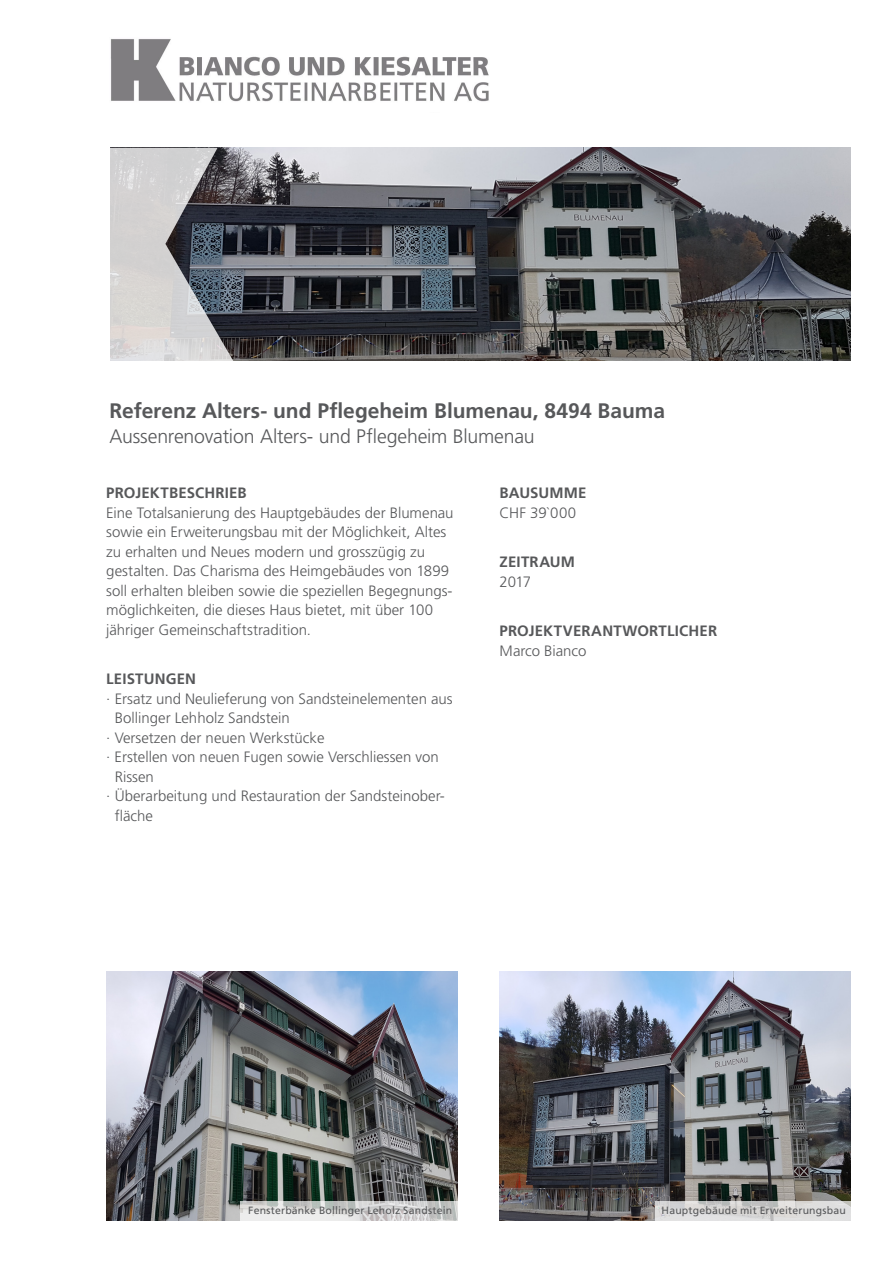
<style>
.page{position:relative;width:893px;height:1263px;background:#fff}
.page>*{position:absolute;margin:0;border:0;box-sizing:border-box;transform-origin:0 0}
.t1{font:700 21px "Frutiger LT Std";letter-spacing:-.005em;color:#57585a}
.t2{font:300 19.5px "Frutiger LT Std";letter-spacing:-.01em;color:#57585a}
.t3{font:300 15px/19.5px "Frutiger LT Std";color:#57585a}
.t4{font:700 15px "Frutiger LT Std";letter-spacing:.01em;color:#57585a}
.t5{font:10.5px "Frutiger LT Std";letter-spacing:.02em;color:#57585a}
</style>
<div class="page">
<img style="left:234px;top:148px;width:616px;height:212px">
<img style="left:106px;top:972px;width:351px;height:248px">
<img style="left:500px;top:972px;width:350px;height:248px">
<svg style="left:240px;top:1201px;width:217px;height:19px;background:#d4d4d3"></svg>
<svg style="left:655px;top:1201px;width:195px;height:19px;background:#d8d7d6"></svg>
<img style="left:110px;top:39px;width:379px;height:63px">
<svg style="left:110px;top:148px;width:124px;height:213px;background:#a8a9ac"></svg>
<p class="t1" style="left:109px;top:398px;width:557px">Referenz Alters- und Pflegeheim Blumenau, 8494 Bauma</p>
<p class="t2" style="left:109px;top:425px;width:427px">Aussenrenovation Alters- und Pflegeheim Blumenau</p>
<p class="t4" style="left:106px;top:484px;width:142px">PROJEKTBESCHRIEB</p>
<p class="t3" style="left:106px;top:503px;width:349px">Eine Totalsanierung des Hauptgebäudes der Blumenau sowie ein Erweiterungsbau mit der Möglichkeit, Altes zu erhalten und Neues modern und grosszügig zu gestalten. Das Charisma des Heimgebäudes von 1899 soll erhalten bleiben sowie die speziellen Begegnungs&shy;möglichkeiten, die dieses Haus bietet, mit über 100 jähriger Gemeinschaftstradition.</p>
<p class="t4" style="left:106px;top:670px;width:91px">LEISTUNGEN</p>
<p class="t3" style="left:115px;top:689px;width:339px;text-indent:-9px">· Ersatz und Neulieferung von Sandsteinelementen aus<br>Bollinger Lehholz Sandstein</p>
<p class="t3" style="left:106px;top:728px;width:220px">· Versetzen der neuen Werkstücke</p>
<p class="t3" style="left:115px;top:748px;width:326px;text-indent:-9px">· Erstellen von neuen Fugen sowie Verschliessen von<br>Rissen</p>
<p class="t3" style="left:115px;top:787px;width:332px;text-indent:-9px">· Überarbeitung und Restauration der Sandsteinober&shy;fläche</p>
<p class="t4" style="left:500px;top:484px;width:88px">BAUSUMME</p>
<p class="t3" style="left:500px;top:503px;width:78px">CHF 39`000</p>
<p class="t4" style="left:500px;top:553px;width:77px">ZEITRAUM</p>
<p class="t3" style="left:500px;top:572px;width:33px">2017</p>
<p class="t4" style="left:500px;top:622px;width:219px">PROJEKTVERANTWORTLICHER</p>
<p class="t3" style="left:500px;top:641px;width:88px">Marco Bianco</p>
<p class="t5" style="left:248px;top:1204px;width:205px">Fensterbänke Bollinger Leholz Sandstein</p>
<p class="t5" style="left:662px;top:1204px;width:186px">Hauptgebäude mit Erweiterungsbau</p>
</div>
